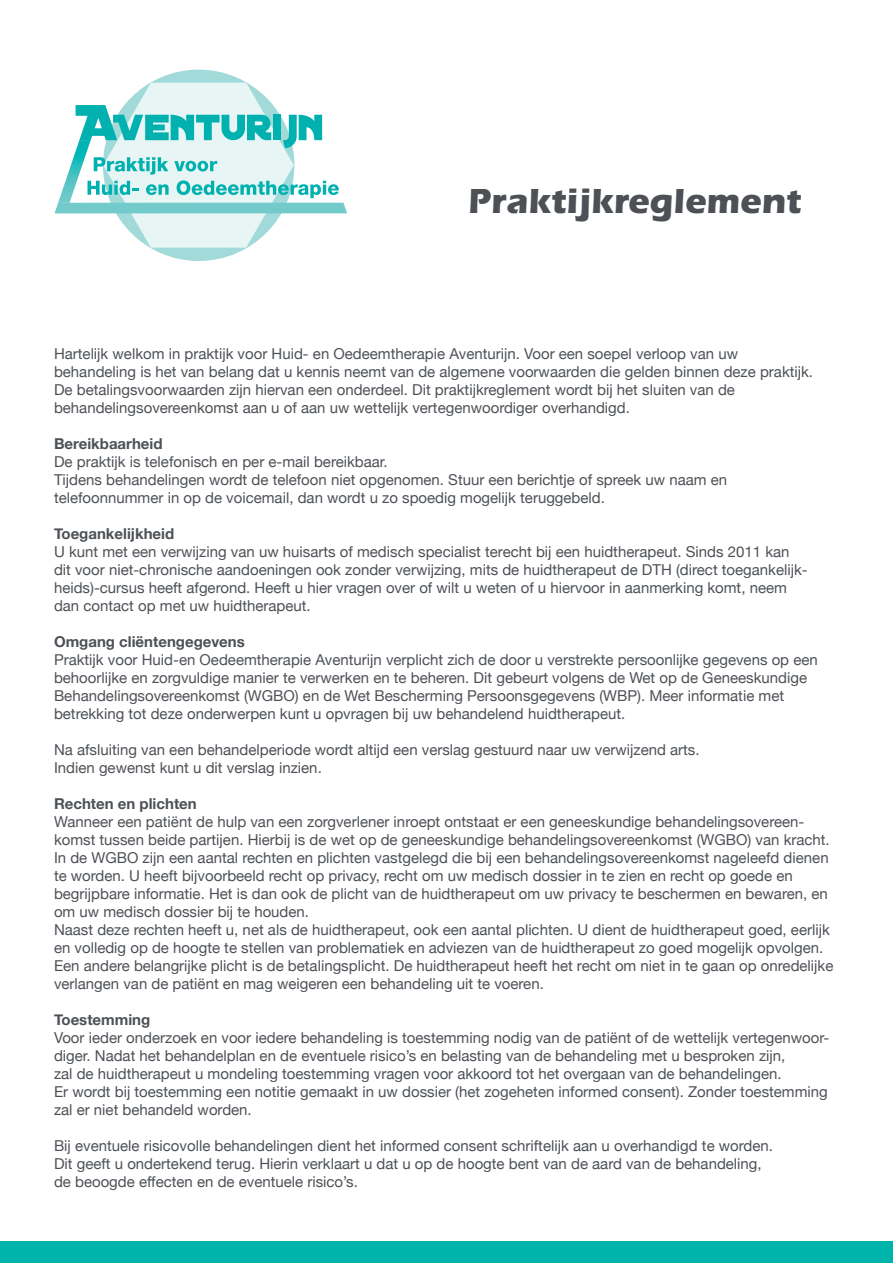
<style>
.page{position:relative;width:893px;height:1263px;background:#fff}
.page>*{position:absolute;margin:0;border:0;box-sizing:border-box;transform-origin:0 0}
.t1{font:700 36px "Itc Eras";color:#4d5156}
.t2{font:15px/18px "Helvetica Neue";color:#4d5156}
.t3{font:700 15px "Helvetica Neue";color:#4d5156}
</style>
<div class="page">
<div style="left:103px;top:70px;width:191px;height:191px;background:#a2dada;border-radius:50%"></div>
<svg style="left:55px;top:83px;width:292px;height:165px"></svg>
<div style="left:0;top:1242px;width:893px;height:21px;background:#00b4ab"></div>
<h1 class="t1" style="left:468px;top:180px;width:335px">Praktijkreglement</h1>
<p class="t2" style="left:54px;top:344px;width:761px">Hartelijk welkom in praktijk voor Huid- en Oedeemtherapie Aventurijn. Voor een soepel verloop van uw behandeling is het van belang dat u kennis neemt van de algemene voorwaarden die gelden binnen deze praktijk.<br>De betalingsvoorwaarden zijn hiervan een onderdeel. Dit praktijkreglement wordt bij het sluiten van de behandelingsovereenkomst aan u of aan uw wettelijk vertegenwoordiger overhandigd.</p>
<p class="t3" style="left:54px;top:434px;width:110px">Bereikbaarheid</p>
<p class="t2" style="left:54px;top:452px;width:675px">De praktijk is telefonisch en per e-mail bereikbaar.<br>Tijdens behandelingen wordt de telefoon niet opgenomen. Stuur een berichtje of spreek uw naam en telefoonnummer in op de voicemail, dan wordt u zo spoedig mogelijk teruggebeld.</p>
<p class="t3" style="left:54px;top:524px;width:122px">Toegankelijkheid</p>
<p class="t2" style="left:54px;top:542px;width:755px">U kunt met een verwijzing van uw huisarts of medisch specialist terecht bij een huidtherapeut. Sinds 2011 kan dit voor niet-chronische aandoeningen ook zonder verwijzing, mits de huidtherapeut de DTH (direct toegankelijk&shy;heids)-cursus heeft afgerond. Heeft u hier vragen over of wilt u weten of u hiervoor in aanmerking komt, neem dan contact op met uw huidtherapeut.</p>
<p class="t3" style="left:54px;top:632px;width:192px">Omgang cliëntengegevens</p>
<p class="t2" style="left:54px;top:650px;width:765px">Praktijk voor Huid-en Oedeemtherapie Aventurijn verplicht zich de door u verstrekte persoonlijke gegevens op een behoorlijke en zorgvuldige manier te verwerken en te beheren. Dit gebeurt volgens de Wet op de Geneeskundige Behandelingsovereenkomst (WGBO) en de Wet Bescherming Persoonsgegevens (WBP). Meer informatie met betrekking tot deze onderwerpen kunt u opvragen bij uw behandelend huidtherapeut.</p>
<p class="t2" style="left:54px;top:740px;width:647px">Na afsluiting van een behandelperiode wordt altijd een verslag gestuurd naar uw verwijzend arts.<br>Indien gewenst kunt u dit verslag inzien.</p>
<p class="t3" style="left:54px;top:794px;width:144px">Rechten en plichten</p>
<p class="t2" style="left:54px;top:812px;width:781px">Wanneer een patiënt de hulp van een zorgverlener inroept ontstaat er een geneeskundige behandelingsovereen&shy;komst tussen beide partijen. Hierbij is de wet op de geneeskundige behandelingsovereenkomst (WGBO) van kracht.<br>In de WGBO zijn een aantal rechten en plichten vastgelegd die bij een behandelingsovereenkomst nageleefd dienen te worden. U heeft bijvoorbeeld recht op privacy, recht om uw medisch dossier in te zien en recht op goede en begrijpbare informatie. Het is dan ook de plicht van de huidtherapeut om uw privacy te beschermen en bewaren, en om uw medisch dossier bij te houden.<br>Naast deze rechten heeft u, net als de huidtherapeut, ook een aantal plichten. U dient de huidtherapeut goed, eerlijk en volledig op de hoogte te stellen van problematiek en adviezen van de huidtherapeut zo goed mogelijk opvolgen.<br>Een andere belangrijke plicht is de betalingsplicht. De huidtherapeut heeft het recht om niet in te gaan op onredelijke verlangen van de patiënt en mag weigeren een behandeling uit te voeren.</p>
<p class="t3" style="left:54px;top:1010px;width:98px">Toestemming</p>
<p class="t2" style="left:54px;top:1028px;width:777px">Voor ieder onderzoek en voor iedere behandeling is toestemming nodig van de patiënt of de wettelijk vertegenwoor&shy;diger. Nadat het behandelplan en de eventuele risico’s en belasting van de behandeling met u besproken zijn,<br>zal de huidtherapeut u mondeling toestemming vragen voor akkoord tot het overgaan van de behandelingen.<br>Er wordt bij toestemming een notitie gemaakt in uw dossier (het zogeheten informed consent). Zonder toestemming zal er niet behandeld worden.</p>
<p class="t2" style="left:54px;top:1136px;width:720px">Bij eventuele risicovolle behandelingen dient het informed consent schriftelijk aan u overhandigd te worden.<br>Dit geeft u ondertekend terug. Hierin verklaart u dat u op de hoogte bent van de aard van de behandeling, de beoogde effecten en de eventuele risico’s.</p>
</div>
